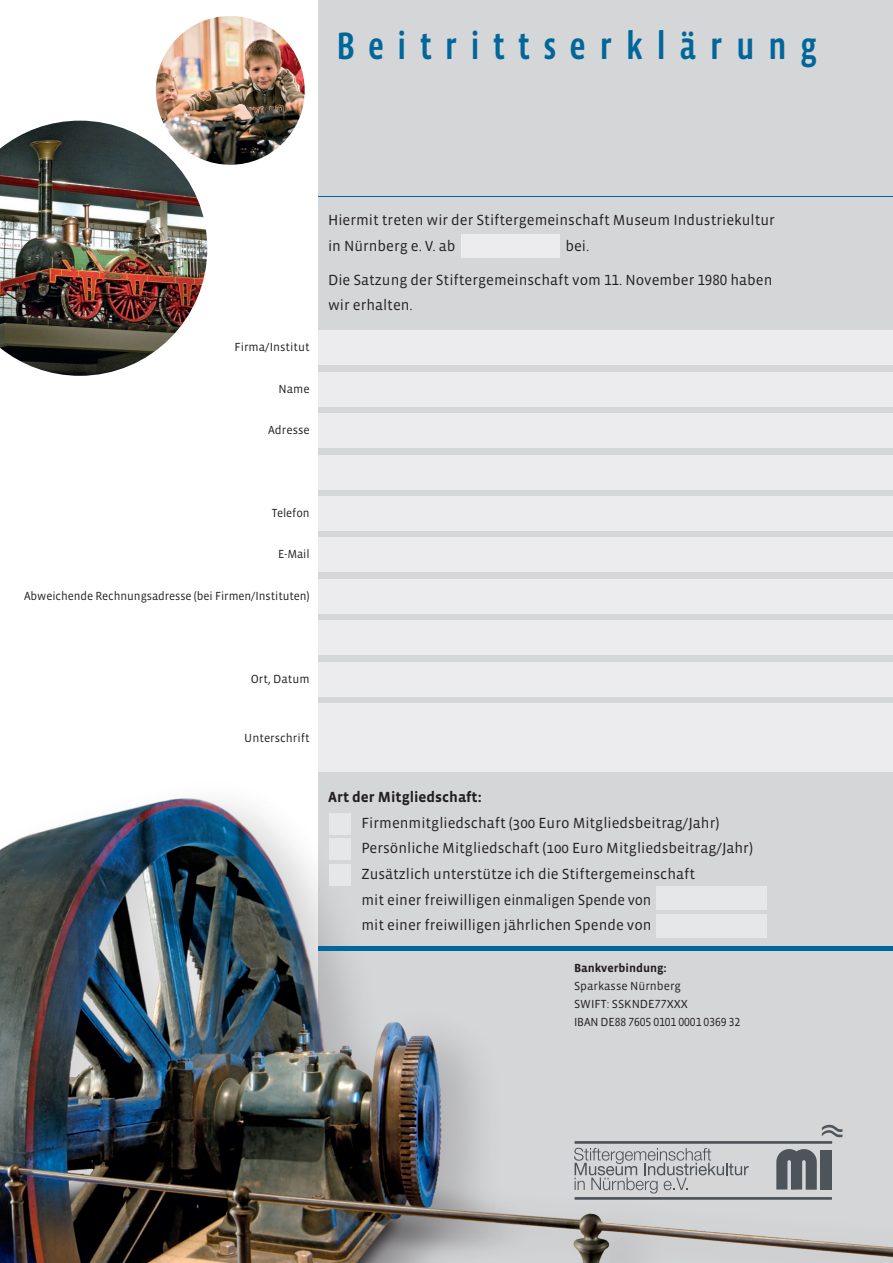
<style>
.page{position:relative;width:893px;height:1263px;background:#fff}
.page>*{position:absolute;margin:0;border:0;box-sizing:border-box;transform-origin:0 0}
.t1{font:500 39px "Vista Sans Nar OT";letter-spacing:.36em;color:#01669a}
.t2{font:15px/25.5px "Vista Sans OT";color:#231f20}
.t3{font:700 15px "Vista Sans OT";color:#231f20}
.t4{font:12px/18px "Vista Sans OT";letter-spacing:-.005em;color:#231f20}
.t5{font:700 12px "Vista Sans OT";color:#231f20}
</style>
<div class="page">
<div style="left:319px;top:0;width:574px;height:1263px;background:#d5d6d8"></div>
<img style="left:0;top:759px;width:893px;height:504px">
<div style="left:319px;top:331px;width:574px;height:34px;background:#ececee"></div>
<div style="left:319px;top:372px;width:574px;height:34px;background:#ececee"></div>
<div style="left:319px;top:414px;width:574px;height:34px;background:#ececee"></div>
<div style="left:319px;top:455px;width:574px;height:34px;background:#ececee"></div>
<div style="left:319px;top:496px;width:574px;height:34px;background:#ececee"></div>
<div style="left:319px;top:538px;width:574px;height:34px;background:#ececee"></div>
<div style="left:319px;top:579px;width:574px;height:34px;background:#ececee"></div>
<div style="left:319px;top:621px;width:574px;height:34px;background:#ececee"></div>
<div style="left:319px;top:662px;width:574px;height:34px;background:#ececee"></div>
<div style="left:319px;top:704px;width:574px;height:68px;background:#ececee"></div>
<div style="left:461px;top:234px;width:99px;height:23px;background:#ececee"></div>
<hr style="left:319px;top:196px;width:574px;height:1px;background:#01669a">
<img style="left:156px;top:16px;width:149px;height:149px;border-radius:74px">
<img style="left:0;top:121px;width:207px;height:255px">
<hr style="left:319px;top:946px;width:574px;height:4px;background:#01669a">
<div style="left:656px;top:887px;width:110px;height:23px;background:#e6e7e9"></div>
<div style="left:656px;top:914px;width:110px;height:24px;background:#e6e7e9"></div>
<div style="left:330px;top:813px;width:21px;height:21px;background:#e6e7e9"></div>
<div style="left:330px;top:839px;width:21px;height:21px;background:#e6e7e9"></div>
<div style="left:330px;top:864px;width:21px;height:21px;background:#e6e7e9"></div>
<svg style="left:574px;top:1148px;width:175px;height:45px"></svg>
<div style="left:821px;top:1150px;width:11px;height:39px;background:#4d545a"></div>
<svg style="left:776px;top:1149px;width:41px;height:41px"></svg>
<svg style="left:822px;top:1125px;width:21px;height:12px"></svg>
<hr style="left:575px;top:1141px;width:257px;height:3px;background:#4d545a">
<hr style="left:575px;top:1197px;width:257px;height:3px;background:#4d545a">
<h1 class="t1" style="left:337px;top:26px;width:482px">Beitrittserklärung</h1>
<p class="t4" style="left:234px;top:339px;width:77px">Firma/Institut</p>
<p class="t4" style="left:279px;top:380px;width:33px">Name</p>
<p class="t4" style="left:268px;top:421px;width:43px">Adresse</p>
<p class="t2" style="left:328px;top:208px;width:448px">Hiermit treten wir der Stiftergemeinschaft Museum Industriekultur in Nürnberg e. V. ab</p>
<p class="t2" style="left:565px;top:233px;width:25px">bei.</p>
<p class="t2" style="left:328px;top:267px;width:446px">Die Satzung der Stiftergemeinschaft vom 11. November 1980 haben wir erhalten.</p>
<p class="t4" style="left:272px;top:504px;width:39px">Telefon</p>
<p class="t4" style="left:278px;top:546px;width:33px">E-Mail</p>
<p class="t4" style="left:24px;top:587px;width:287px">Abweichende Rechnungsadresse (bei Firmen/Instituten)</p>
<p class="t4" style="left:251px;top:670px;width:60px">Ort, Datum</p>
<p class="t4" style="left:244px;top:729px;width:67px">Unterschrift</p>
<p class="t3" style="left:328px;top:790px;width:155px">Art der Mitgliedschaft:</p>
<p class="t2" style="left:361px;top:810px;width:393px">Firmenmitgliedschaft (300 Euro Mitgliedsbeitrag/Jahr)<br>Persönliche Mitgliedschaft (100 Euro Mitgliedsbeitrag/Jahr)<br>Zusätzlich unterstütze ich die Stiftergemeinschaft<br>mit einer freiwilligen einmaligen Spende von<br>mit einer freiwilligen jährlichen Spende von</p>
<p class="t5" style="left:574px;top:962px;width:94px">Bankverbindung:</p>
<p class="t4" style="left:574px;top:977px;width:168px">Sparkasse Nürnberg<br>SWIFT: SSKNDE77XXX<br>IBAN DE88 7605 0101 0001 0369 32</p>
</div>
